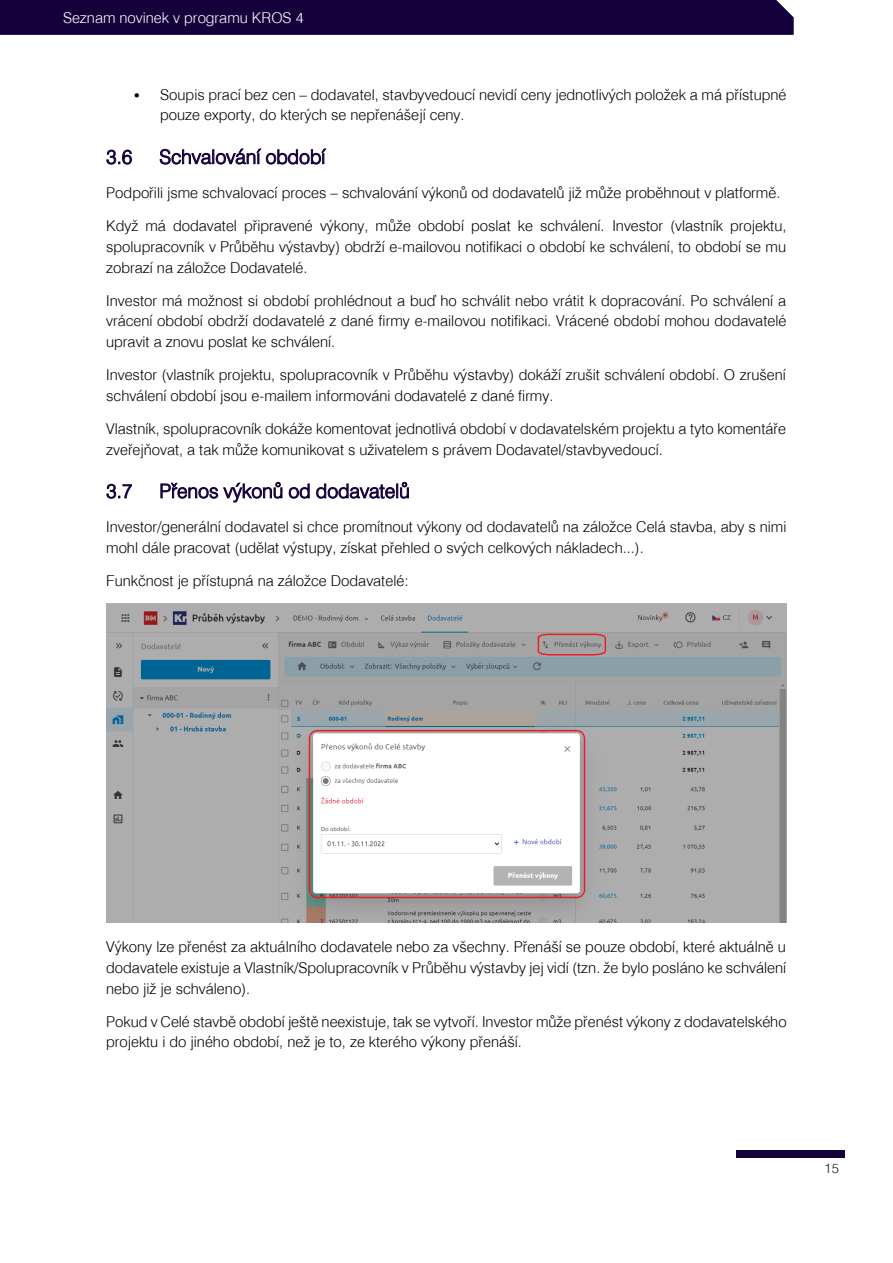
<style>
.page{position:relative;width:893px;height:1263px;background:#fff}
.page>*{position:absolute;margin:0;border:0;box-sizing:border-box;transform-origin:0 0}
.t1{font:300 19.5px "Swiss 721 TL";color:#14003b}
.t2{font:300 15px/20.7px "Swiss 721 TL";color:#000}
.t3{font:300 15px "Swiss 721 TL";color:#fff}
.t4{font:300 13.5px "Swiss 721 TL";color:#231f20}
.s1{font-family:"Calibri"}
</style>
<div class="page">
<div style="left:736px;top:1150px;width:108px;height:7px;background:#14003b"></div>
<div style="left:0;top:0;width:794px;height:35px;background:#14003b"></div>
<img style="left:106px;top:603px;width:681px;height:319px">
<p class="t3" style="left:63px;top:8px;width:242px">Seznam novinek v programu KROS 4</p>
<p class="t2" style="left:160px;top:83px;width:628px;text-indent:-27px"><span class="s1">•</span> Soupis prací bez cen – dodavatel, stavbyvedoucí nevidí ceny jednotlivých položek a má přístupné pouze exporty, do kterých se nepřenášejí ceny.</p>
<p class="t1" style="left:106px;top:144px;width:27px">3.6</p>
<p class="t1" style="left:159px;top:144px;width:167px">Schvalování období</p>
<p class="t2" style="left:106px;top:176px;width:682px;line-height:33px">Podpořili jsme schvalovací proces – schvalování výkonů od dodavatelů již může proběhnout v platformě.<br>Když má dodavatel připravené výkony, může období poslat ke schválení. Investor (vlastník projektu,</p>
<p class="t2" style="left:106px;top:236px;width:681px">spolupracovník v Průběhu výstavby) obdrží e-mailovou notifikaci o období ke schválení, to období se mu zobrazí na záložce Dodavatelé.</p>
<p class="t2" style="left:106px;top:289px;width:682px;text-align:justify">Investor má možnost si období prohlédnout a buď ho schválit nebo vrátit k dopracování. Po schválení a vrácení období obdrží dodavatelé z dané firmy e-mailovou notifikaci. Vrácené období mohou dodavatelé upravit a znovu poslat ke schválení.</p>
<p class="t2" style="left:106px;top:364px;width:681px">Investor (vlastník projektu, spolupracovník v Průběhu výstavby) dokáží zrušit schválení období. O zrušení schválení období jsou e-mailem informováni dodavatelé z dané firmy.</p>
<p class="t2" style="left:106px;top:418px;width:681px">Vlastník, spolupracovník dokáže komentovat jednotlivá období v dodavatelském projektu a tyto komentáře zveřejňovat, a tak může komunikovat s uživatelem s právem Dodavatel/stavbyvedoucí.</p>
<p class="t1" style="left:106px;top:478px;width:27px">3.7</p>
<p class="t1" style="left:159px;top:478px;width:252px">Přenos výkonů od dodavatelů</p>
<p class="t2" style="left:106px;top:516px;width:682px">Investor/generální dodavatel si chce promítnout výkony od dodavatelů na záložce Celá stavba, aby s nimi mohl dále pracovat (udělat výstupy, získat přehled o svých celkových nákladech...).</p>
<p class="t2" style="left:106px;top:570px;width:304px">Funkčnost je přístupná na záložce Dodavatelé:</p>
<p class="t2" style="left:106px;top:936px;width:682px;text-align:justify">Výkony lze přenést za aktuálního dodavatele nebo za všechny. Přenáší se pouze období, které aktuálně u dodavatele existuje a Vlastník/Spolupracovník v Průběhu výstavby jej vidí (tzn. že bylo posláno ke schválení nebo již je schváleno).</p>
<p class="t2" style="left:106px;top:1010px;width:682px">Pokud v Celé stavbě období ještě neexistuje, tak se vytvoří. Investor může přenést výkony z dodavatelského projektu i do jiného období, než je to, ze kterého výkony přenáší.</p>
<p class="t4" style="left:825px;top:1160px;width:16px">15</p>
</div>
